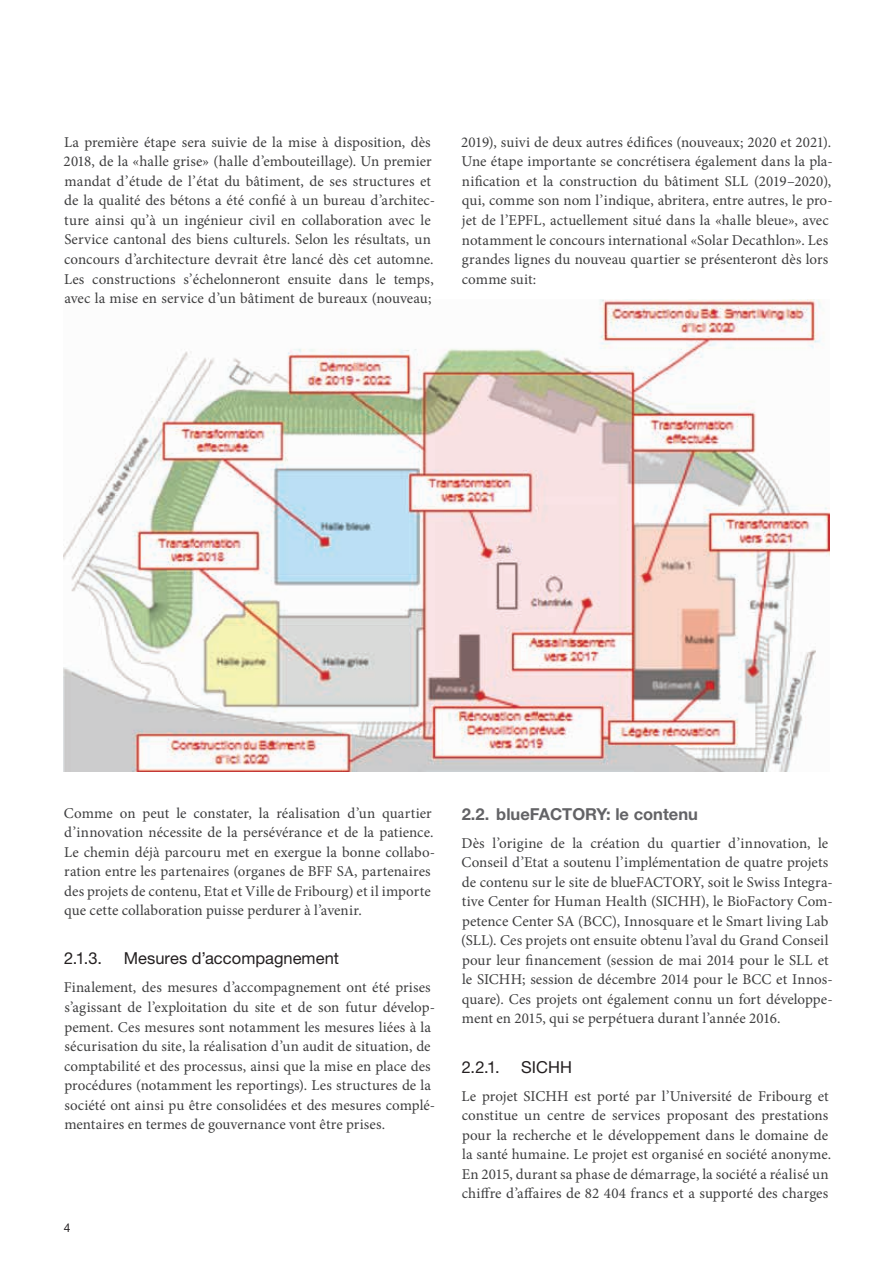
<style>
.page{position:relative;width:893px;height:1263px;background:#fff}
.page>*{position:absolute;margin:0;border:0;box-sizing:border-box;transform-origin:0 0}
.t1{font:16.5px "Helvetica Neue";color:#231f20}
.t2{font:700 16.5px "Helvetica Neue";color:#636366}
.t3{font:15px/19.5px "Minion Pro";color:#3e3e3f}
.t4{font:12px "Helvetica Neue";color:#231f20}
</style>
<div class="page">
<img style="left:64px;top:299px;width:765px;height:472px">
<p class="t3" style="left:64px;top:133px;width:373px">La première étape sera suivie de la mise à disposition, dès 2018, de la «halle grise» (halle d’embouteillage). Un premier mandat d’étude de l’état du bâtiment, de ses structures et de la qualité des bétons a été confié à un bureau d’architec&shy;ture ainsi qu’à un ingénieur civil en collaboration avec le Service cantonal des biens culturels. Selon les résultats, un concours d’architecture devrait être lancé dès cet automne.<br>Les constructions s’échelonneront ensuite dans le temps, avec la mise en service d’un bâtiment de bureaux (nouveau;</p>
<p class="t3" style="left:461px;top:133px;width:373px">2019), suivi de deux autres édifices (nouveaux; 2020 et 2021).<br>Une étape importante se concrétisera également dans la pla&shy;nification et la construction du bâtiment SLL (2019–2020), qui, comme son nom l’indique, abritera, entre autres, le pro&shy;jet de l’EPFL, actuellement situé dans la «halle bleue», avec notamment le concours international «Solar Decathlon». Les grandes lignes du nouveau quartier se présenteront dès lors comme suit:</p>
<p class="t3" style="left:64px;top:803px;width:373px">Comme on peut le constater, la réalisation d’un quartier d’innovation nécessite de la persévérance et de la patience.<br>Le chemin déjà parcouru met en exergue la bonne collabo&shy;ration entre les partenaires (organes de BFF SA, partenaires des projets de contenu, Etat et Ville de Fribourg) et il importe que cette collaboration puisse perdurer à l’avenir.</p>
<p class="t1" style="left:64px;top:949px;width:40px">2.1.3.</p>
<p class="t1" style="left:124px;top:949px;width:217px">Mesures d’accompagnement</p>
<p class="t3" style="left:64px;top:978px;width:373px">Finalement, des mesures d’accompagnement ont été prises s’agissant de l’exploitation du site et de son futur dévelop&shy;pement. Ces mesures sont notamment les mesures liées à la sécurisation du site, la réalisation d’un audit de situation, de comptabilité et des processus, ainsi que la mise en place des procédures (notamment les reportings). Les structures de la société ont ainsi pu être consolidées et des mesures complé&shy;mentaires en termes de gouvernance vont être prises.</p>
<p class="t4" style="left:64px;top:1220px;width:8px">4</p>
<p class="t2" style="left:462px;top:804px;width:238px">2.2. blueFACTORY: le contenu</p>
<p class="t3" style="left:461px;top:833px;width:373px">Dès l’origine de la création du quartier d’innovation, le Conseil d’Etat a soutenu l’implémentation de quatre projets de contenu sur le site de blueFACTORY, soit le Swiss Integra&shy;tive Center for Human Health (SICHH), le BioFactory Com&shy;petence Center SA (BCC), Innosquare et le Smart living Lab (SLL). Ces projets ont ensuite obtenu l’aval du Grand Conseil pour leur financement (session de mai 2014 pour le SLL et le SICHH; session de décembre 2014 pour le BCC et Innos&shy;quare). Ces projets ont également connu un fort développe&shy;ment en 2015, qui se perpétuera durant l’année 2016.</p>
<p class="t1" style="left:462px;top:1057px;width:39px">2.2.1.</p>
<p class="t1" style="left:521px;top:1057px;width:52px">SICHH</p>
<p class="t3" style="left:462px;top:1086px;width:371px">Le projet SICHH est porté par l’Université de Fribourg et constitue un centre de services proposant des prestations pour la recherche et le développement dans le domaine de la santé humaine. Le projet est organisé en société anonyme.<br>En 2015, durant sa phase de démarrage, la société a réalisé un chiffre d’affaires de 82 404 francs et a supporté des charges</p>
</div>
